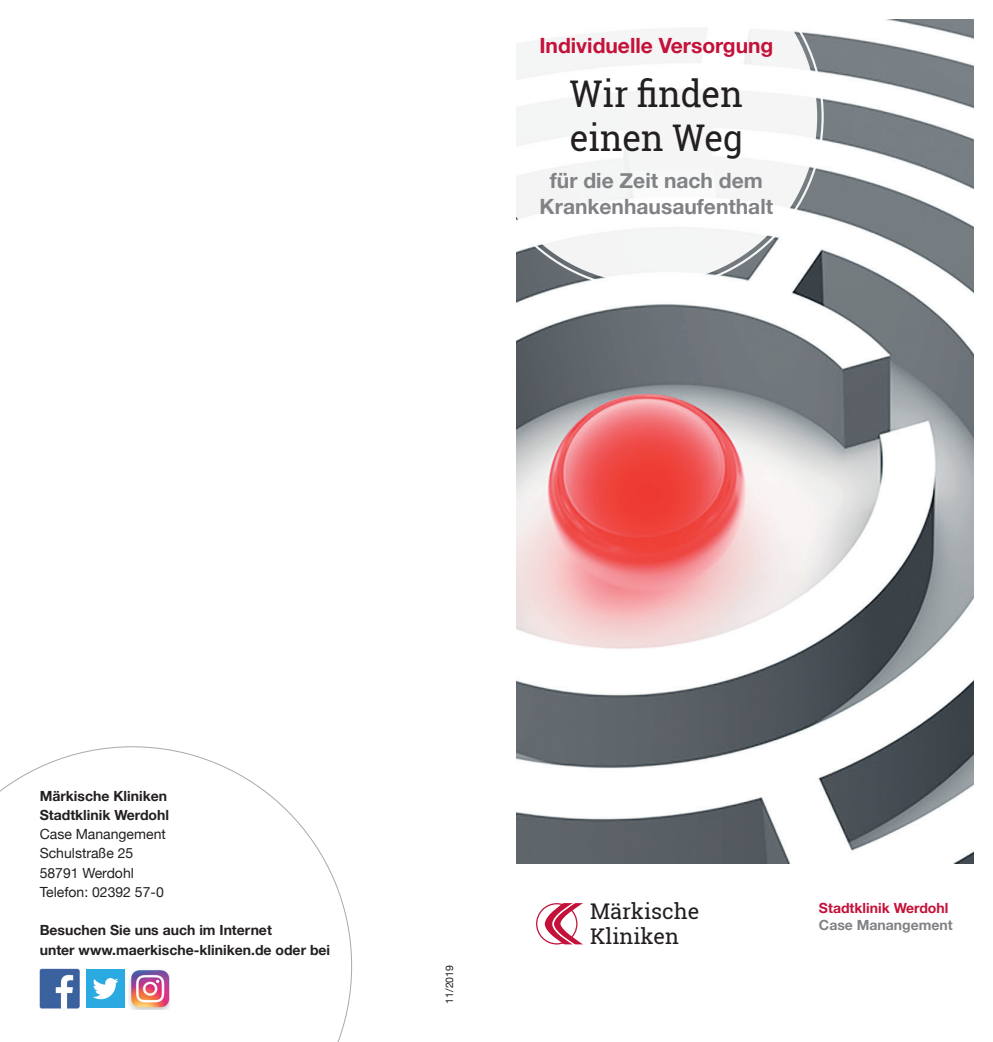
<style>
.page{position:relative;width:993px;height:1042px;background:#fff}
.page>*{position:absolute;margin:0;border:0;box-sizing:border-box;transform-origin:0 0}
.t1{font:36.75px/44.1px "Roboto Slab";color:#231f20;scale:.95 1}
.t2{font:21.53px/25.9px "Roboto Slab";color:#231f20}
.t3{font:700 21px/26.2px "Helvetica Neue";color:#808285;text-align:center}
.t4{font:700 21px "Helvetica Neue";color:#c4113a}
.t5{font:700 14px/19.2px "Helvetica Neue";color:#231f20}
.t6{font:14px/19.2px "Helvetica Neue";color:#231f20}
.t7{font:700 14px "Helvetica Neue";color:#c4113a}
.t8{font:700 14px "Helvetica Neue";color:#808285}
.t9{font:10.5px "Helvetica Neue";color:#231f20}
</style>
<div class="page">
<img style="left:516px;top:20px;width:456px;height:843px">
<svg style="left:0;top:746px;width:352px;height:296px"></svg>
<svg style="left:536px;top:903px;width:47px;height:42px"></svg>
<svg style="left:516px;top:20px;width:307px;height:270px"></svg>
<svg style="left:516px;top:20px;width:296px;height:259px"></svg>
<img style="left:128px;top:969px;width:42px;height:41px">
<img style="left:40px;top:969px;width:39px;height:39px">
<img style="left:87px;top:970px;width:37px;height:37px">
<h3 class="t4" style="left:539px;top:29px;width:235px">Individuelle Versorgung</h3>
<h1 class="t1" style="left:569px;top:72px;width:184px">Wir finden einen Weg</h1>
<h3 class="t3" style="left:539px;top:168px;width:235px">für die Zeit nach dem<br>Krankenhausaufenthalt</h3>
<p class="t5" style="left:40px;top:786px;width:131px">Märkische Kliniken<br>Stadtklinik Werdohl</p>
<p class="t6" style="left:40px;top:825px;width:128px">Case Manangement<br>Schulstraße 25<br>58791 Werdohl<br>Telefon: 02392 57-0</p>
<p class="t5" style="left:40px;top:921px;width:292px">Besuchen Sie uns auch im Internet<br>unter www.maerkische-kliniken.de oder bei</p>
<p class="t9" style="left:442px;top:1003px;width:40px;rotate:-90deg">11/2019</p>
<h2 class="t2" style="left:590px;top:897px;width:111px">Märkische<br>Kliniken</h2>
<p class="t7" style="left:818px;top:897px;width:131px">Stadtklinik Werdohl</p>
<p class="t8" style="left:818px;top:913px;width:135px">Case Manangement</p>
</div>
